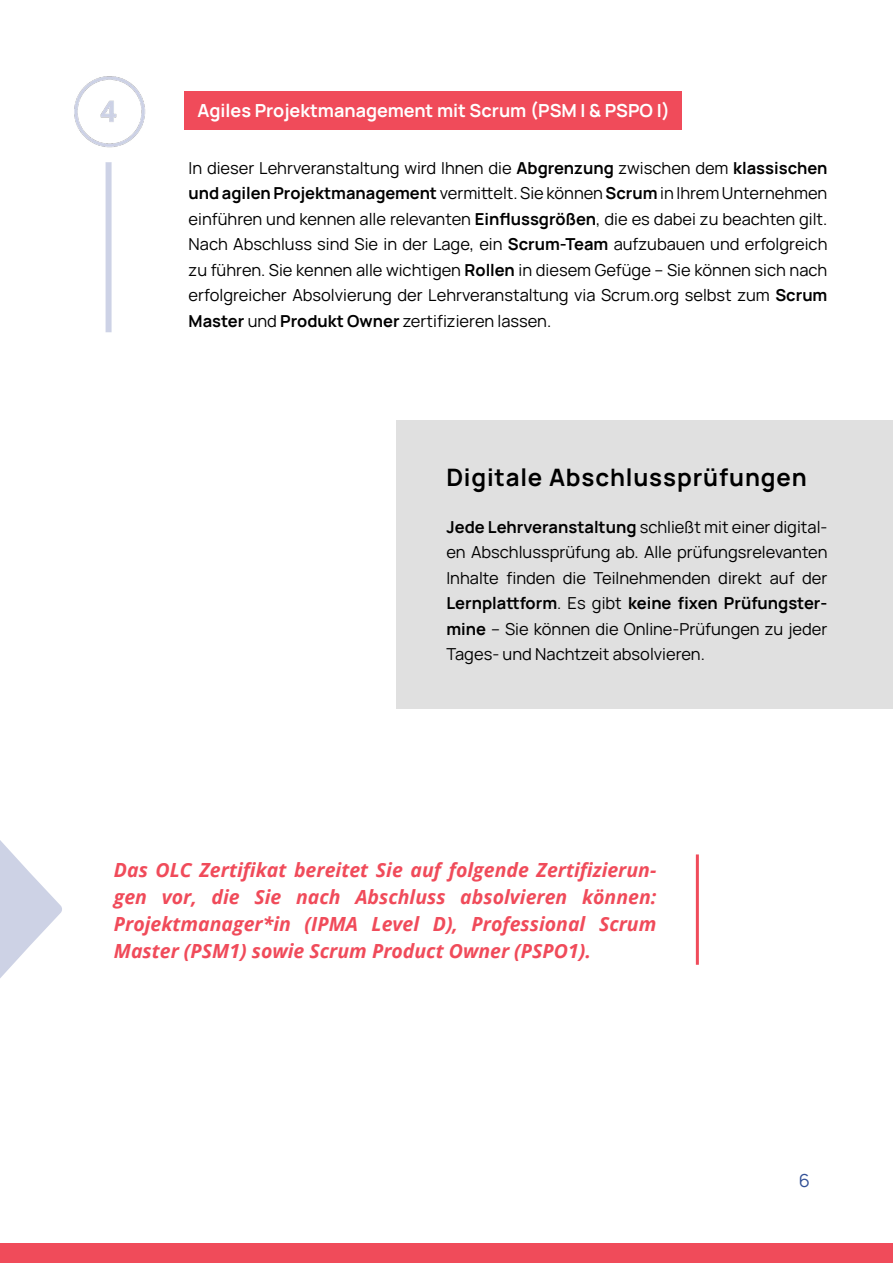
<style>
.page{position:relative;width:893px;height:1263px;background:#fff}
.page>*{position:absolute;margin:0;border:0;box-sizing:border-box;transform-origin:0 0}
.t1{font:700 24px "Manrope";letter-spacing:.035em;color:#000}
.t2{font:italic 700 19.5px/27px "Open Sans";color:#f04b5a;text-align:justify}
.t3{font:700 18px "Manrope";color:#fff}
.t4{font:18px "Manrope";color:#325096}
.t5{font:16.5px/25.5px "Manrope";color:#000;text-align:justify}
.s1{font-weight:700}
</style>
<div class="page">
<div style="left:0;top:1243px;width:893px;height:20px;background:#f04b5a"></div>
<div style="left:106px;top:78px;width:6px;height:254px;background:#cdd2e6"></div>
<div style="left:184px;top:92px;width:498px;height:38px;background:#f04b5a"></div>
<div style="left:58px;top:63px;width:102px;height:99px;background:#fff;border-radius:50%"></div>
<img style="left:74px;top:76px;width:72px;height:72px">
<div style="left:397px;top:420px;width:496px;height:289px;background:#e0e0e0"></div>
<svg style="left:0;top:840px;width:62px;height:138px"></svg>
<hr style="left:696px;top:854px;width:3px;height:111px;background:#f04b5a">
<p class="t3" style="left:197px;top:98px;width:474px">Agiles Projektmanagement mit Scrum (PSM I &amp; PSPO I)</p>
<p class="t5" style="left:189px;top:154px;width:640px">In dieser Lehrveranstaltung wird Ihnen die <span class="s1">Abgrenzung</span> zwischen dem <span class="s1">klassischen und agilen Projektmanagement</span> vermittelt. Sie können <span class="s1">Scrum</span> in Ihrem Unternehmen einführen und kennen alle relevanten <span class="s1">Einflussgrößen</span>, die es dabei zu beachten gilt.<br>Nach Abschluss sind Sie in der Lage, ein <span class="s1">Scrum-Team</span> aufzubauen und erfolgreich zu führen. Sie kennen alle wichtigen <span class="s1">Rollen</span> in diesem Gefüge – Sie können sich nach erfolgreicher Absolvierung der Lehrveranstaltung via Scrum.org selbst zum <span class="s1">Scrum Master</span> und <span class="s1">Produkt Owner</span> zertifizieren lassen.</p>
<h1 class="t1" style="left:446px;top:460px;width:362px">Digitale Abschlussprüfungen</h1>
<p class="t5" style="left:446px;top:513px;width:382px"><span class="s1">Jede Lehrveranstaltung</span> schließt mit einer digital&shy;en Abschlussprüfung ab. Alle prüfungsrelevanten Inhalte finden die Teilnehmenden direkt auf der <span class="s1">Lernplattform</span>. Es gibt <span class="s1">keine fixen Prüfungster&shy;mine</span> – Sie können die Online-Prüfungen zu jeder Tages- und Nachtzeit absolvieren.</p>
<p class="t2" style="left:114px;top:855px;width:544px">Das OLC Zertifikat bereitet Sie auf folgende Zertifizierun&shy;gen vor, die Sie nach Abschluss absolvieren können:<br>Projektmanager*in (IPMA Level D), Professional Scrum Master (PSM1) sowie Scrum Product Owner (PSPO1).</p>
<p class="t4" style="left:799px;top:1167px;width:13px">6</p>
</div>
